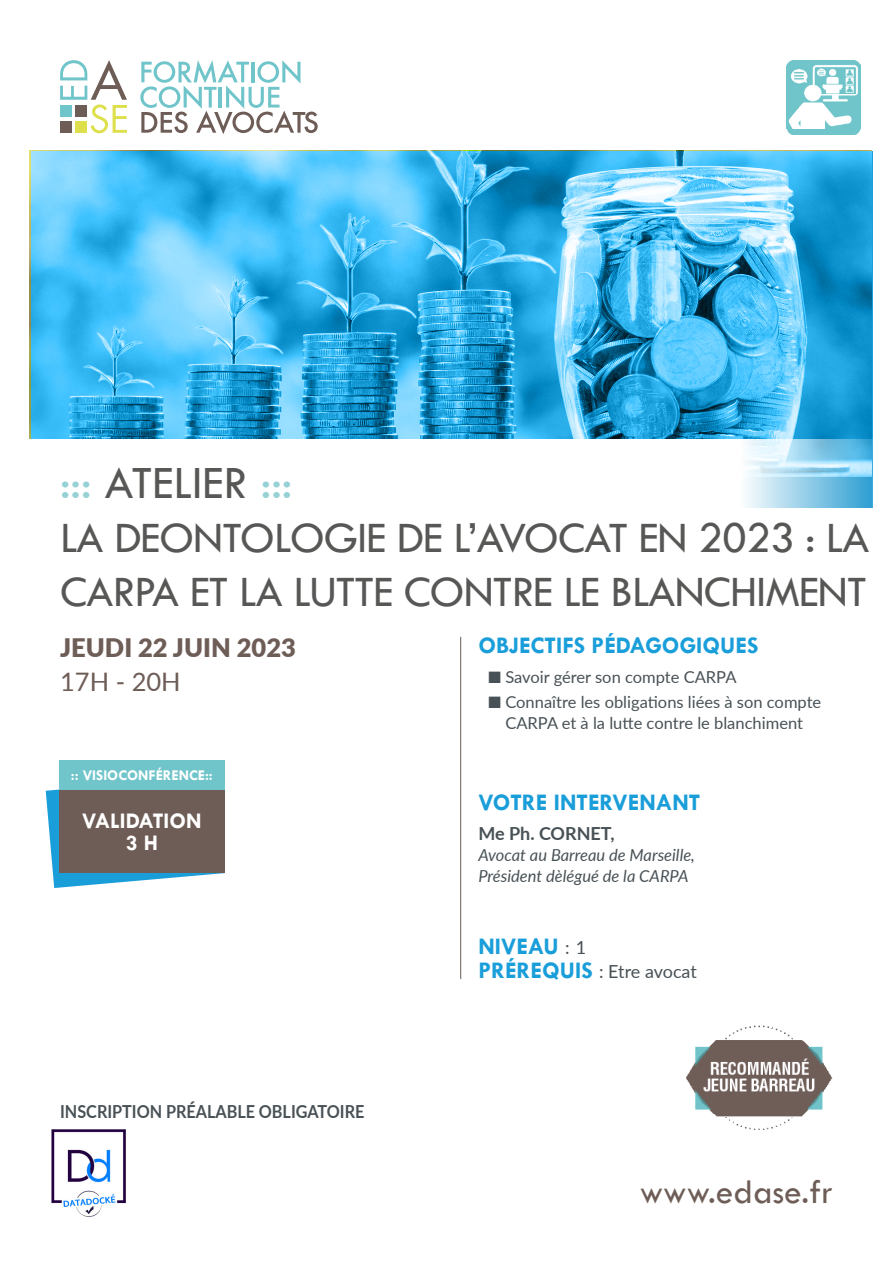
<style>
.page{position:relative;width:893px;height:1263px;background:#fff}
.page>*{position:absolute;margin:0;border:0;box-sizing:border-box;transform-origin:0 0}
.t1{font:48px "Tw Cen";color:#575756}
.t2{font:45px/54px "Tw Cen";letter-spacing:-.02em;color:#575756}
.t3{font:35.25px "Tw Cen";color:#6e5d57}
.t4{font:900 25.5px "Lato";color:#6e5d57}
.t5{font:25.5px "Lato";color:#6e5d57}
.t6{font:700 24px "Tw Cen";color:#1a9eda}
.t7{font:700 22.5px/22.5px "Tw Cen";color:#fff;text-align:center}
.t8{font:700 18px "Lato";color:#485156;scale:.9 1}
.t9{font:18px "Lato";letter-spacing:-.01em;color:#485156}
.t10{font:700 18px "Lato";color:#485156}
.t11{font:16.5px/21px "Lato";color:#485156;text-align:center}
.t12{font:italic 16.5px/21px "Lato";color:#485156}
.t13{font:700 15px "Tw Cen";color:#fff}
.s1{color:#95d1d5}
.s2{font-family:"Lato";font-weight:400;font-size:18px;color:#485156}
.s3{font-family:"Tw Cen";font-weight:700;font-size:24px;color:#1a9eda}
</style>
<div class="page">
<svg style="left:46px;top:789px;width:179px;height:99px"></svg>
<div style="left:59px;top:789px;width:166px;height:84px;background:#6e5d57"></div>
<div style="left:59px;top:760px;width:166px;height:29px;background:#70c5ca"></div>
<hr style="left:460px;top:637px;width:1px;height:342px;background:#6e5d57">
<svg style="left:31px;top:151px;width:842px;height:288px;background:#42b2e6"></svg>
<svg style="left:60px;top:60px;width:67px;height:73px"></svg>
<div style="left:60px;top:105px;width:12px;height:12px;background:#70c5ca"></div>
<div style="left:75px;top:105px;width:12px;height:12px;background:#6e5d57"></div>
<div style="left:60px;top:121px;width:12px;height:12px;background:#6e5d57"></div>
<div style="left:75px;top:121px;width:12px;height:12px;background:#dddf4b"></div>
<svg style="left:140px;top:60px;width:178px;height:74px"></svg>
<img style="left:686px;top:1025px;width:147px;height:105px">
<img style="left:51px;top:1129px;width:75px;height:88px">
<img style="left:786px;top:60px;width:74px;height:74px">
<h1 class="t1" style="left:60px;top:454px;width:234px"><span class="s1">:::</span> ATELIER <span class="s1">:::</span></h1>
<h2 class="t2" style="left:60px;top:511px;width:811px">LA DEONTOLOGIE DE L’AVOCAT EN 2023 : LA<br>CARPA ET LA LUTTE CONTRE LE BLANCHIMENT</h2>
<h3 class="t4" style="left:60px;top:629px;width:237px">JEUDI 22 JUIN 2023</h3>
<h3 class="t5" style="left:60px;top:664px;width:122px">17H - 20H</h3>
<p class="t13" style="left:71px;top:766px;width:143px">:: VISIOCONFÉRENCE::</p>
<h3 class="t7" style="left:82px;top:809px;width:121px">VALIDATION<br>3 H</h3>
<p class="t8" style="left:60px;top:1098px;width:340px">INSCRIPTION PRÉALABLE OBLIGATOIRE</p>
<h3 class="t6" style="left:478px;top:631px;width:282px">OBJECTIFS PÉDAGOGIQUES</h3>
<p class="t11" style="left:488px;top:666px;width:250px">■ Savoir gérer son compte CARPA</p>
<p class="t11" style="left:488px;top:691px;width:334px">■ Connaître les obligations liées à son compte<br>CARPA et à la lutte contre le blanchiment</p>
<h3 class="t6" style="left:478px;top:788px;width:223px">VOTRE INTERVENANT</h3>
<p class="t10" style="left:478px;top:820px;width:138px">Me Ph. CORNET,</p>
<p class="t12" style="left:478px;top:844px;width:218px">Avocat au Barreau de Marseille,<br>Président dèlégué de la CARPA</p>
<h3 class="t6" style="left:478px;top:932px;width:109px">NIVEAU <span class="s2">: 1</span></h3>
<p class="t9" style="left:478px;top:959px;width:220px"><span class="s3">PRÉREQUIS</span> : Etre avocat</p>
<h3 class="t3" style="left:640px;top:1170px;width:195px">www.edase.fr</h3>
</div>
